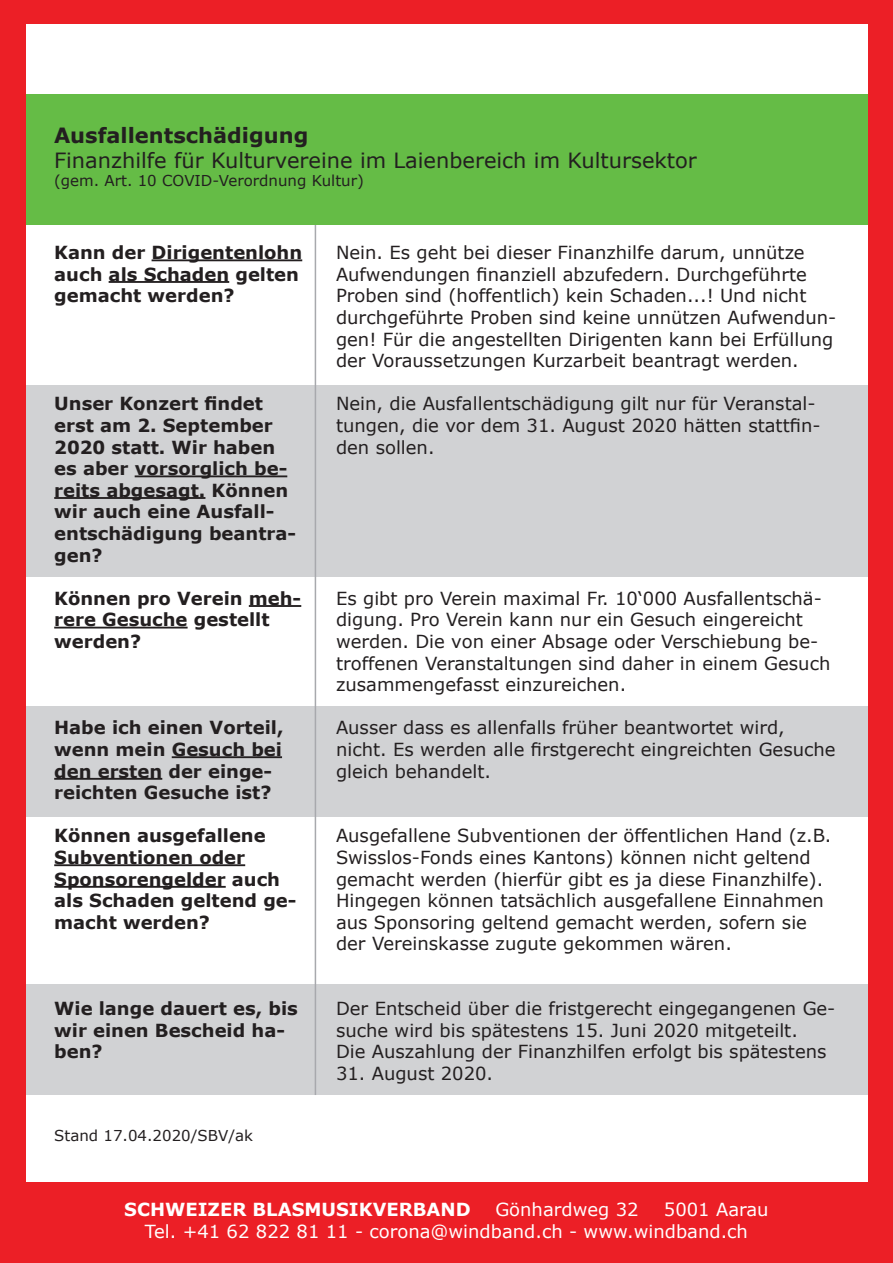
<style>
.page{position:relative;width:893px;height:1263px;background:#ec1f26}
.page>*{position:absolute;margin:0;border:0;box-sizing:border-box;transform-origin:0 0}
.t1{font:21px "Verdana";color:#231f20}
.t2{font:700 21px "Verdana";color:#231f20}
.t3{font:18px/21.6px "Verdana";color:#231f20}
.t4{font:700 18px/21.6px "Verdana";color:#231f20}
.t5{font:18px/21.6px "Verdana";color:#fff}
.t6{font:700 18px "Verdana";color:#fff}
.t7{font:15px "Verdana";color:#231f20}
</style>
<div class="page">
<div style="left:26px;top:24px;width:841px;height:1158px;background:#fff"></div>
<div style="left:26px;top:385px;width:841px;height:191px;background:#d1d2d4"></div>
<div style="left:26px;top:706px;width:841px;height:110px;background:#d1d2d4"></div>
<div style="left:26px;top:984px;width:841px;height:111px;background:#d1d2d4"></div>
<hr style="left:152px;top:259px;width:150px;height:2px;background:#231f20">
<hr style="left:109px;top:281px;width:120px;height:2px;background:#231f20">
<hr style="left:135px;top:475px;width:152px;height:2px;background:#231f20">
<hr style="left:54px;top:497px;width:151px;height:2px;background:#231f20">
<hr style="left:249px;top:605px;width:52px;height:2px;background:#231f20">
<hr style="left:54px;top:627px;width:134px;height:1px;background:#231f20">
<hr style="left:172px;top:756px;width:110px;height:2px;background:#231f20">
<hr style="left:54px;top:778px;width:108px;height:2px;background:#231f20">
<hr style="left:54px;top:864px;width:191px;height:2px;background:#231f20">
<hr style="left:54px;top:886px;width:172px;height:2px;background:#231f20">
<hr style="left:315px;top:205px;width:1px;height:890px;background:#a8a9ad">
<div style="left:26px;top:94px;width:841px;height:131px;background:#65bc46"></div>
<p class="t2" style="left:54px;top:121px;width:256px">Ausfallentschädigung</p>
<p class="t1" style="left:54px;top:147px;width:644px">Finanzhilfe für Kulturvereine im Laienbereich im Kultursektor</p>
<p class="t7" style="left:54px;top:171px;width:311px">(gem. Art. 10 COVID-Verordnung Kultur)</p>
<p class="t4" style="left:54px;top:242px;width:250px">Kann der Dirigentenlohn auch als Schaden gelten gemacht werden?</p>
<p class="t4" style="left:54px;top:393px;width:243px">Unser Konzert findet erst am 2. September<br>2020 statt. Wir haben es aber vorsorglich be&shy;reits abgesagt. Können wir auch eine Ausfall&shy;entschädigung beantra&shy;gen?</p>
<p class="t4" style="left:54px;top:588px;width:249px">Können pro Verein meh&shy;rere Gesuche gestellt werden?</p>
<p class="t4" style="left:54px;top:717px;width:231px">Habe ich einen Vorteil, wenn mein Gesuch bei den ersten der einge&shy;reichten Gesuche ist?</p>
<p class="t4" style="left:54px;top:825px;width:244px">Können ausgefallene<br>Subventionen oder<br>Sponsorengelder auch als Schaden geltend ge&shy;macht werden?</p>
<p class="t4" style="left:54px;top:998px;width:245px">Wie lange dauert es, bis wir einen Bescheid ha&shy;ben?</p>
<p class="t7" style="left:54px;top:1126px;width:200px">Stand 17.04.2020/SBV/ak</p>
<p class="t3" style="left:336px;top:242px;width:502px">Nein. Es geht bei dieser Finanzhilfe darum, unnütze Aufwendungen finanziell abzufedern. Durchgeführte Proben sind (hoffentlich) kein Schaden...! Und nicht durchgeführte Proben sind keine unnützen Aufwendun&shy;gen! Für die angestellten Dirigenten kann bei Erfüllung der Voraussetzungen Kurzarbeit beantragt werden.</p>
<p class="t3" style="left:336px;top:393px;width:486px">Nein, die Ausfallentschädigung gilt nur für Veranstal&shy;tungen, die vor dem 31. August 2020 hätten stattfin&shy;den sollen.</p>
<p class="t3" style="left:336px;top:588px;width:496px">Es gibt pro Verein maximal Fr. 10‘000 Ausfallentschä&shy;digung. Pro Verein kann nur ein Gesuch eingereicht werden. Die von einer Absage oder Verschiebung be&shy;troffenen Veranstaltungen sind daher in einem Gesuch zusammengefasst einzureichen.</p>
<p class="t3" style="left:336px;top:717px;width:501px">Ausser dass es allenfalls früher beantwortet wird, nicht. Es werden alle firstgerecht eingreichten Gesuche gleich behandelt.</p>
<p class="t3" style="left:336px;top:825px;width:497px">Ausgefallene Subventionen der öffentlichen Hand (z.B.<br>Swisslos-Fonds eines Kantons) können nicht geltend gemacht werden (hierfür gibt es ja diese Finanzhilfe).<br>Hingegen können tatsächlich ausgefallene Einnahmen aus Sponsoring geltend gemacht werden, sofern sie der Vereinskasse zugute gekommen wären.</p>
<p class="t3" style="left:336px;top:998px;width:501px">Der Entscheid über die fristgerecht eingegangenen Ge&shy;suche wird bis spätestens 15. Juni 2020 mitgeteilt.<br>Die Auszahlung der Finanzhilfen erfolgt bis spätestens</p>
<p class="t3" style="left:336px;top:1063px;width:159px">31. August 2020.</p>
<p class="t6" style="left:124px;top:1198px;width:348px">SCHWEIZER BLASMUSIKVERBAND</p>
<p class="t5" style="left:495px;top:1199px;width:145px">Gönhardweg 32</p>
<p class="t5" style="left:145px;top:1199px;width:625px;text-indent:519px">5001 Aarau<br>Tel. +41 62 822 81 11 - corona@windband.ch - www.windband.ch</p>
</div>
